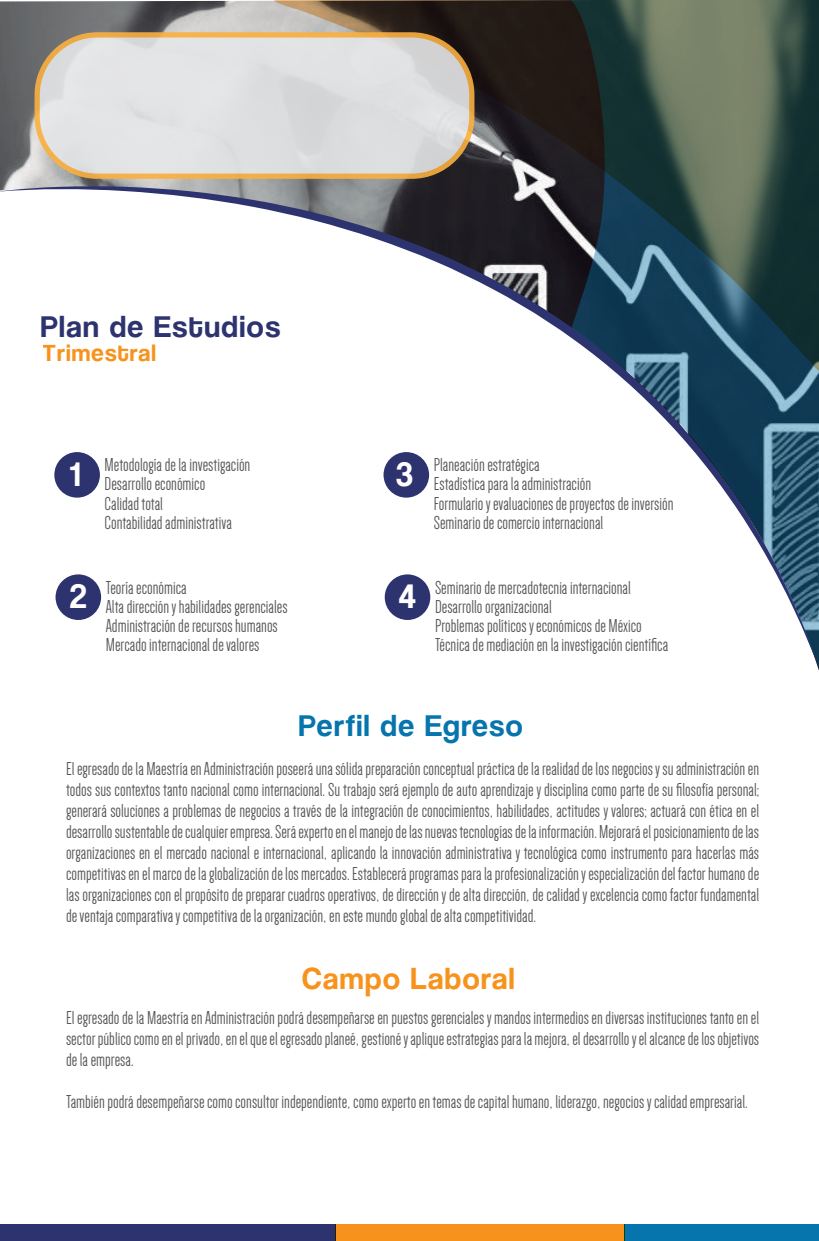
<style>
.page{position:relative;width:819px;height:1241px;background:#fff}
.page>*{position:absolute;margin:0;border:0;box-sizing:border-box;transform-origin:0 0}
.t1{font:31.5px "Coolvetica Rg";letter-spacing:.05em;color:#2d336e}
.t2{font:31.5px "Coolvetica Rg";letter-spacing:.05em;color:#0675ae}
.t3{font:31.5px "Coolvetica Rg";letter-spacing:.05em;color:#f7931d}
.t4{font:24.5px "Coolvetica Rg";letter-spacing:.05em;color:#f7931d}
.t5{font:19.25px/19.2px "Dense";color:#57575b}
.s1{font-family:"Coolvetica Rg";font-size:35px;color:#fff}
</style>
<div class="page">
<img style="left:0;top:0;width:819px;height:670px">
<svg style="left:0;top:186px;width:570px;height:482px"></svg>
<svg style="left:570px;top:372px;width:249px;height:296px"></svg>
<svg style="left:273px;top:0;width:546px;height:372px"></svg>
<div style="left:0;top:1224px;width:335px;height:16px;background:#2d336e"></div>
<div style="left:624px;top:1224px;width:195px;height:16px;background:#0675ae"></div>
<div style="left:335px;top:1224px;width:289px;height:16px;background:#f7931d"></div>
<div style="left:54px;top:452px;width:46px;height:45px;background:#2d336e;border-radius:50%"></div>
<div style="left:56px;top:574px;width:45px;height:46px;background:#2d336e;border-radius:50%"></div>
<div style="left:383px;top:452px;width:46px;height:45px;background:#2d336e;border-radius:50%"></div>
<div style="left:385px;top:574px;width:45px;height:46px;background:#2d336e;border-radius:50%"></div>
<div style="left:37px;top:35px;width:435px;height:141px;background:#e6e7e9;border-radius:60px"></div>
<div style="left:35px;top:32px;width:439px;height:147px;border:5px solid #fbb03f;border-radius:60px"></div>
<h1 class="t1" style="left:41px;top:307px;width:241px">Plan de Estudios</h1>
<p class="t4" style="left:43px;top:338px;width:114px">Trimestral</p>
<p class="t5" style="left:105px;top:455px;width:147px;text-indent:-34px"><span class="s1">1</span> Metodología de la investigación<br>Desarrollo económico<br>Calidad total<br>Contabilidad administrativa</p>
<p class="t5" style="left:106px;top:577px;width:183px;text-indent:-36px"><span class="s1">2</span> Teoría económica<br>Alta dirección y habilidades gerenciales Administración de recursos humanos Mercado internacional de valores</p>
<p class="t5" style="left:434px;top:455px;width:241px;text-indent:-38px"><span class="s1">3</span> Planeación estratégica<br>Estadística para la administración<br>Formulario y evaluaciones de proyectos de inversión Seminario de comercio internacional</p>
<p class="t5" style="left:435px;top:577px;width:235px;text-indent:-36px"><span class="s1">4</span> Seminario de mercadotecnia internacional Desarrollo organizacional<br>Problemas políticos y económicos de México Técnica de mediación en la investigación científica</p>
<h1 class="t2" style="left:299px;top:706px;width:225px">Perfil de Egreso</h1>
<p class="t5" style="left:66px;top:757px;width:694px;line-height:21px;text-align:justify">El egresado de la Maestría en Administración poseerá una sólida preparación conceptual práctica de la realidad de los negocios y su administración en todos sus contextos tanto nacional como internacional. Su trabajo será ejemplo de auto aprendizaje y disciplina como parte de su filosofía personal; generará soluciones a problemas de negocios a través de la integración de conocimientos, habilidades, actitudes y valores; actuará con ética en el desarrollo sustentable de cualquier empresa. Será experto en el manejo de las nuevas tecnologías de la información. Mejorará el posicionamiento de las organizaciones en el mercado nacional e internacional, aplicando la innovación administrativa y tecnológica como instrumento para hacerlas más competitivas en el marco de la globalización de los mercados. Establecerá programas para la profesionalización y especialización del factor humano de las organizaciones con el propósito de preparar cuadros operativos, de dirección y de alta dirección, de calidad y excelencia como factor fundamental de ventaja comparativa y competitiva de la organización, en este mundo global de alta competitividad.</p>
<h1 class="t3" style="left:302px;top:959px;width:214px">Campo Laboral</h1>
<p class="t5" style="left:66px;top:1006px;width:694px;line-height:21px;text-align:justify">El egresado de la Maestría en Administración podrá desempeñarse en puestos gerenciales y mandos intermedios en diversas instituciones tanto en el sector público como en el privado, en el que el egresado planeé, gestioné y aplique estrategias para la mejora, el desarrollo y el alcance de los objetivos de la empresa.</p>
<p class="t5" style="left:66px;top:1091px;width:683px">También podrá desempeñarse como consultor independiente, como experto en temas de capital humano, liderazgo, negocios y calidad empresarial.</p>
</div>
